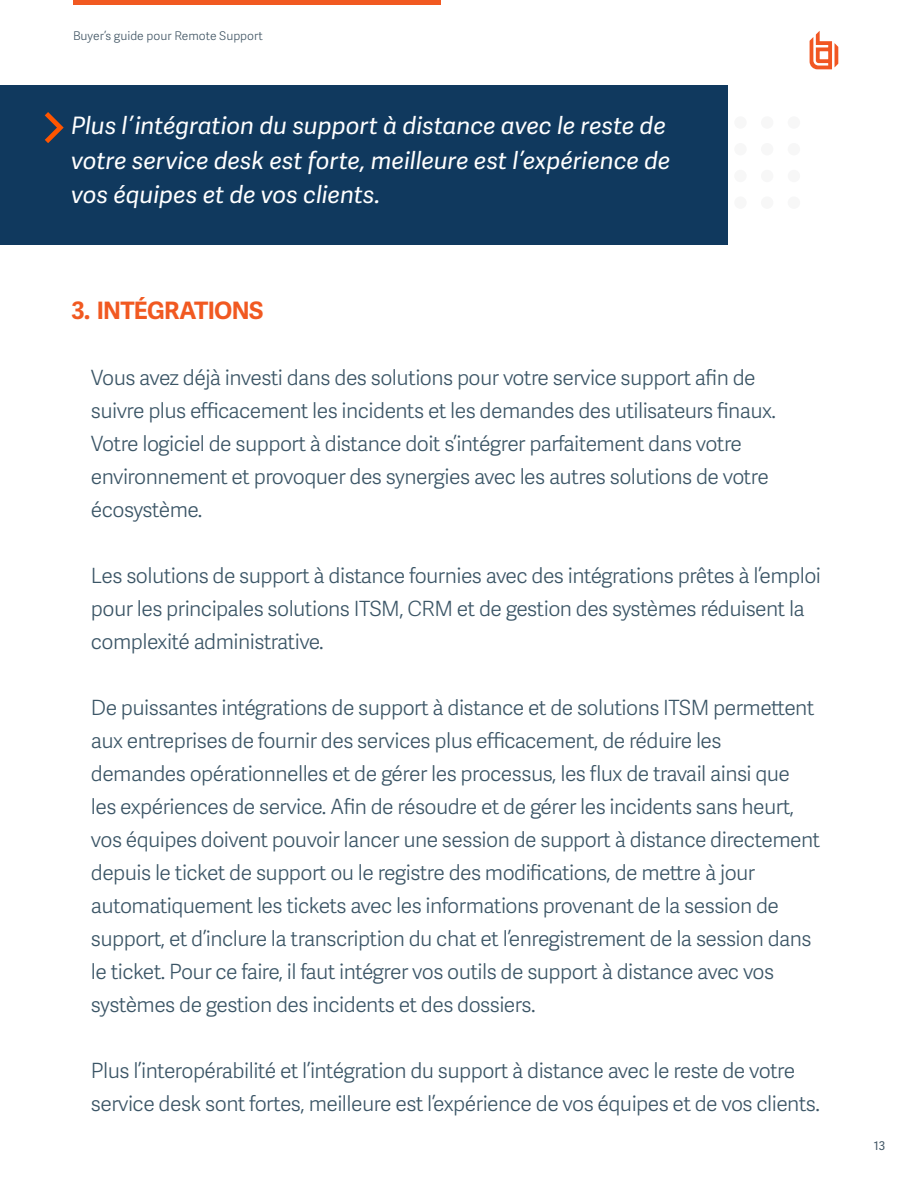
<style>
.page{position:relative;width:918px;height:1188px;background:#fff}
.page>*{position:absolute;margin:0;border:0;box-sizing:border-box;transform-origin:0 0}
.t1{font:italic 24px/34.5px "Adelle Sans";letter-spacing:-.005em;color:#fff}
.t2{font:700 24px "Adelle Sans";letter-spacing:-.03em;color:#f15921}
.t3{font:300 21px/33px "Adelle Sans";letter-spacing:-.025em;color:#3b5566}
.t4{font:300 12px "Adelle Sans";color:#415564}
.t5{font:12px "Adelle Sans";color:#415564}
</style>
<div class="page">
<svg style="left:810px;top:31px;width:28px;height:38px"></svg>
<hr style="left:73px;top:0;width:368px;height:4px;background:#f15921">
<div style="left:734px;top:143px;width:13px;height:12px;background:#f7f7f7;border-radius:50%"></div>
<div style="left:788px;top:143px;width:12px;height:12px;background:#f7f7f7;border-radius:50%"></div>
<div style="left:734px;top:196px;width:13px;height:13px;background:#f7f7f7;border-radius:50%"></div>
<div style="left:788px;top:196px;width:12px;height:13px;background:#f7f7f7;border-radius:50%"></div>
<div style="left:761px;top:143px;width:12px;height:12px;background:#f7f7f7;border-radius:50%"></div>
<div style="left:761px;top:196px;width:12px;height:13px;background:#f7f7f7;border-radius:50%"></div>
<div style="left:761px;top:116px;width:12px;height:13px;background:#f7f7f7;border-radius:50%"></div>
<div style="left:761px;top:170px;width:12px;height:12px;background:#f7f7f7;border-radius:50%"></div>
<div style="left:734px;top:116px;width:13px;height:13px;background:#f7f7f7;border-radius:50%"></div>
<div style="left:788px;top:116px;width:12px;height:13px;background:#f7f7f7;border-radius:50%"></div>
<div style="left:734px;top:170px;width:13px;height:12px;background:#f7f7f7;border-radius:50%"></div>
<div style="left:788px;top:170px;width:12px;height:12px;background:#f7f7f7;border-radius:50%"></div>
<div style="left:0;top:85px;width:727px;height:160px;background:#10395e"></div>
<svg style="left:45px;top:112px;width:19px;height:31px"></svg>
<p class="t4" style="left:73px;top:27px;width:191px">Buyer’s guide pour Remote Support</p>
<p class="t1" style="left:71px;top:109px;width:600px">Plus l’intégration du support à distance avec le reste de votre service desk est forte, meilleure est l’expérience de vos équipes et de vos clients.</p>
<p class="t2" style="left:71px;top:293px;width:194px">3. INTÉGRATIONS</p>
<p class="t3" style="left:91px;top:361px;width:687px">Vous avez déjà investi dans des solutions pour votre service support afin de suivre plus efficacement les incidents et les demandes des utilisateurs finaux.<br>Votre logiciel de support à distance doit s’intégrer parfaitement dans votre environnement et provoquer des synergies avec les autres solutions de votre écosystème.</p>
<p class="t3" style="left:91px;top:559px;width:732px">Les solutions de support à distance fournies avec des intégrations prêtes à l’emploi pour les principales solutions ITSM, CRM et de gestion des systèmes réduisent la complexité administrative.</p>
<p class="t3" style="left:91px;top:691px;width:731px">De puissantes intégrations de support à distance et de solutions ITSM permettent aux entreprises de fournir des services plus efficacement, de réduire les demandes opérationnelles et de gérer les processus, les flux de travail ainsi que les expériences de service. Afin de résoudre et de gérer les incidents sans heurt, vos équipes doivent pouvoir lancer une session de support à distance directement depuis le ticket de support ou le registre des modifications, de mettre à jour automatiquement les tickets avec les informations provenant de la session de support, et d’inclure la transcription du chat et l’enregistrement de la session dans le ticket. Pour ce faire, il faut intégrer vos outils de support à distance avec vos systèmes de gestion des incidents et des dossiers.</p>
<p class="t3" style="left:91px;top:1054px;width:731px">Plus l’interopérabilité et l’intégration du support à distance avec le reste de votre service desk sont fortes, meilleure est l’expérience de vos équipes et de vos clients.</p>
<p class="t5" style="left:874px;top:1137px;width:13px">13</p>
</div>
